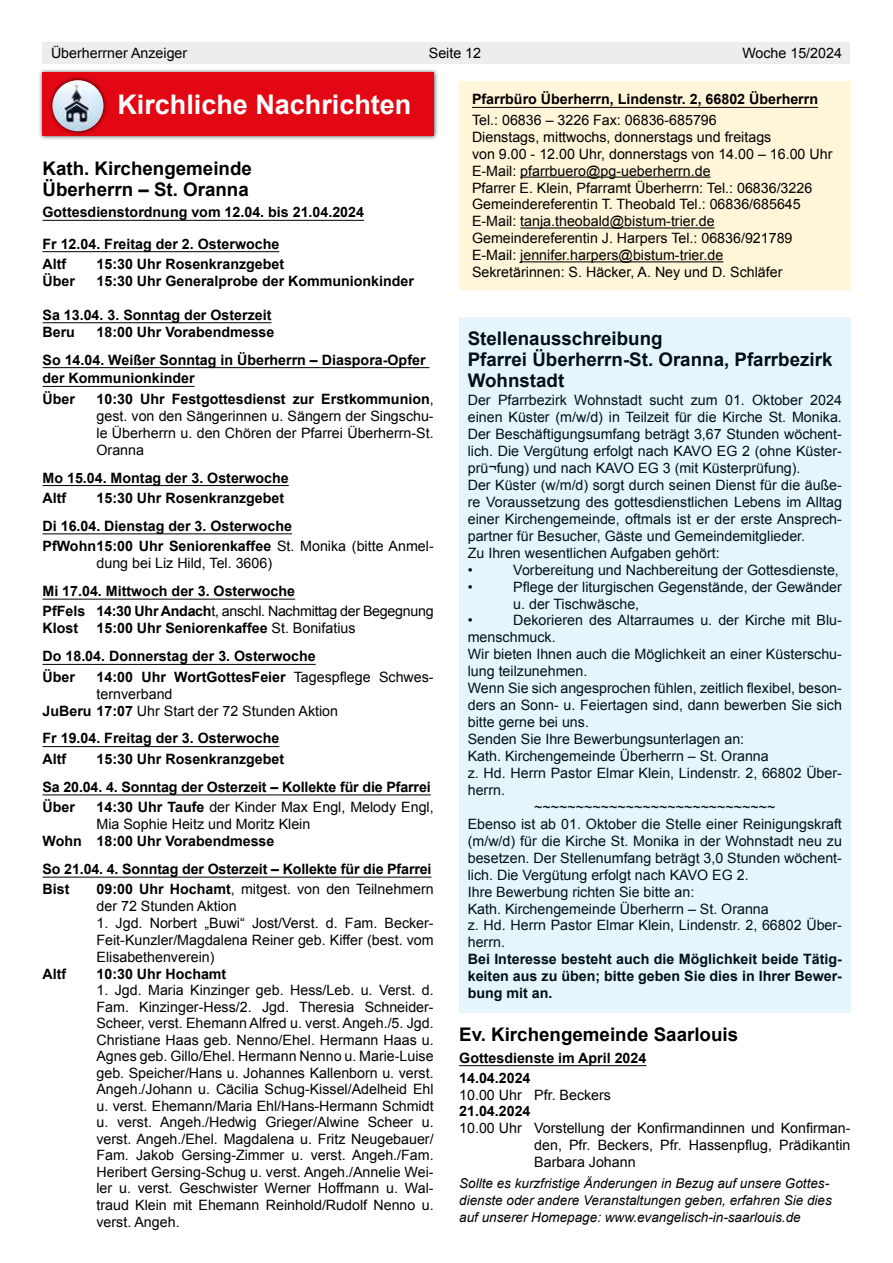
<style>
.page{position:relative;width:893px;height:1263px;background:#fff}
.page>*{position:absolute;margin:0;border:0;box-sizing:border-box;transform-origin:0 0}
.t1{font:700 27px "Arial";color:#fff}
.t2{font:700 18.75px/21.5px "Arial";color:#000}
.t3{font:14.25px/17px "Arial";color:#000}
.t4{font:700 14.25px/20.4px "Arial";color:#000}
.t5{font:italic 13.5px/17px "Arial";color:#000}
.s1{font-weight:700}
.s2{font-weight:400}
</style>
<div class="page">
<div style="left:43px;top:43px;width:807px;height:21px;background:#ededed"></div>
<hr style="left:459px;top:1065px;width:187px;height:1px;background:#000">
<div style="left:459px;top:81px;width:391px;height:209px;background:#fff5d8"></div>
<hr style="left:472px;top:107px;width:346px;height:1px;background:#000">
<hr style="left:520px;top:177px;width:191px;height:1px;background:#000">
<hr style="left:520px;top:227px;width:195px;height:1px;background:#000">
<hr style="left:520px;top:261px;width:203px;height:1px;background:#000">
<hr style="left:43px;top:220px;width:321px;height:1px;background:#000">
<hr style="left:43px;top:251px;width:236px;height:1px;background:#000">
<hr style="left:43px;top:322px;width:228px;height:1px;background:#000">
<hr style="left:43px;top:367px;width:386px;height:1px;background:#000">
<hr style="left:43px;top:386px;width:152px;height:1px;background:#000">
<hr style="left:43px;top:485px;width:246px;height:1px;background:#000">
<hr style="left:43px;top:533px;width:249px;height:1px;background:#000">
<hr style="left:43px;top:599px;width:252px;height:1px;background:#000">
<hr style="left:43px;top:664px;width:273px;height:1px;background:#000">
<hr style="left:43px;top:746px;width:236px;height:1px;background:#000">
<hr style="left:43px;top:794px;width:388px;height:1px;background:#000">
<hr style="left:43px;top:877px;width:389px;height:1px;background:#000">
<div style="left:38px;top:68px;width:401px;height:73px;background:#000;opacity:.7"></div>
<div style="left:43px;top:72px;width:391px;height:64px;background:#e30613"></div>
<div style="left:48px;top:76px;width:60px;height:60px;background:#000;opacity:.7"></div>
<img style="left:52px;top:80px;width:51px;height:51px;border-radius:26px">
<div style="left:459px;top:317px;width:391px;height:696px;background:#e6f5fc"></div>
<p class="t3" style="left:51px;top:45px;width:138px">Überherrner Anzeiger</p>
<p class="t3" style="left:429px;top:45px;width:54px">Seite 12</p>
<p class="t3" style="left:742px;top:45px;width:101px">Woche 15/2024</p>
<p class="t4" style="left:472px;top:90px;width:348px">Pfarrbüro Überherrn, Lindenstr. 2, 66802 Überherrn</p>
<p class="t3" style="left:472px;top:111px;width:362px">Tel.: 06836 – 3226 Fax: 06836-685796<br>Dienstags, mittwochs, donnerstags und freitags<br>von 9.00 - 12.00 Uhr, donnerstags von 14.00 – 16.00 Uhr E-Mail: pfarrbuero@pg-ueberherrn.de<br>Pfarrer E. Klein, Pfarramt Überherrn: Tel.: 06836/3226<br>Gemeindereferentin T. Theobald Tel.: 06836/685645<br>E-Mail: tanja.theobald@bistum-trier.de Gemeindereferentin J. Harpers Tel.: 06836/921789<br>E-Mail: jennifer.harpers@bistum-trier.de<br>Sekretärinnen: S. Häcker, A. Ney und D. Schläfer</p>
<h1 class="t1" style="left:117px;top:87px;width:296px">Kirchliche Nachrichten</h1>
<h2 class="t2" style="left:43px;top:159px;width:211px;line-height:21px">Kath. Kirchengemeinde<br>Überherrn – St. Oranna</h2>
<p class="t4" style="left:43px;top:203px;width:323px">Gottesdienstordnung vom 12.04. bis 21.04.2024</p>
<p class="t4" style="left:43px;top:234px;width:238px">Fr 12.04. Freitag der 2. Osterwoche<br>Altf</p>
<p class="t4" style="left:97px;top:254px;width:189px">15:30 Uhr Rosenkranzgebet</p>
<p class="t4" style="left:43px;top:271px;width:34px">Über</p>
<p class="t4" style="left:97px;top:271px;width:319px">15:30 Uhr Generalprobe der Kommunionkinder</p>
<p class="t4" style="left:43px;top:307px;width:230px;line-height:17px">Sa 13.04. 3. Sonntag der Osterzeit<br>Beru</p>
<p class="t4" style="left:43px;top:318px;width:385px;line-height:27.9px;text-indent:54px">18:00 Uhr Vorabendmesse<br>So 14.04. Weißer Sonntag in Überherrn – Diaspora-Opfer</p>
<p class="t4" style="left:43px;top:369px;width:154px">der Kommunionkinder<br>Über</p>
<h2 class="t2" style="left:468px;top:328px;width:366px">Stellenausschreibung<br>Pfarrei Überherrn-St. Oranna, Pfarrbezirk<br>Wohnstadt</h2>
<p class="t3" style="left:468px;top:392px;width:376px">Der Pfarrbezirk Wohnstadt sucht zum 01. Oktober 2024 einen Küster (m/w/d) in Teilzeit für die Kirche St. Monika.<br>Der Beschäftigungsumfang beträgt 3,67 Stunden wöchent&shy;lich. Die Vergütung erfolgt nach KAVO EG 2 (ohne Küster&shy;prü¬fung) und nach KAVO EG 3 (mit Küsterprüfung).<br>Der Küster (w/m/d) sorgt durch seinen Dienst für die äuße&shy;re Voraussetzung des gottesdienstlichen Lebens im Alltag einer Kirchengemeinde, oftmals ist er der erste Ansprech&shy;partner für Besucher, Gäste und Gemeindemitglieder.<br>Zu Ihren wesentlichen Aufgaben gehört:<br>•</p>
<p class="t3" style="left:97px;top:390px;width:339px;text-align:justify"><span class="s1">10:30 Uhr Festgottesdienst zur Erstkommunion</span>, gest. von den Sängerinnen u. Sängern der Singschu&shy;le Überherrn u. den Chören der Pfarrei Überherrn-St.<br>Oranna</p>
<p class="t4" style="left:43px;top:468px;width:248px">Mo 15.04. Montag der 3. Osterwoche<br>Altf</p>
<p class="t4" style="left:43px;top:484px;width:251px;line-height:27.9px;text-indent:54px">15:30 Uhr Rosenkranzgebet<br>Di 16.04. Dienstag der 3. Osterwoche</p>
<p class="t3" style="left:97px;top:538px;width:339px;text-indent:-54px"><span class="s1">PfWohn15:00 Uhr Seniorenkaffee</span> St. Monika (bitte Anmel&shy;dung bei Liz Hild, Tel. 3606)</p>
<p class="t4" style="left:43px;top:581px;width:393px">Mi 17.04. Mittwoch der 3. Osterwoche<br>PfFels 14:30 Uhr Andach<span class="s2">t, anschl. Nachmittag der Begegnung</span></p>
<p class="t4" style="left:43px;top:619px;width:37px">Klost</p>
<p class="t3" style="left:513px;top:561px;width:327px">Vorbereitung und Nachbereitung der Gottesdienste,</p>
<p class="t3" style="left:468px;top:578px;width:6px">•</p>
<p class="t3" style="left:513px;top:578px;width:330px">Pflege der liturgischen Gegenstände, der Gewänder u. der Tischwäsche,</p>
<p class="t3" style="left:468px;top:612px;width:6px">•</p>
<p class="t3" style="left:513px;top:612px;width:330px">Dekorieren des Altarraumes u. der Kirche mit Blu-</p>
<p class="t3" style="left:468px;top:629px;width:89px">menschmuck.</p>
<p class="t3" style="left:468px;top:646px;width:376px">Wir bieten Ihnen auch die Möglichkeit an einer Küsterschu-</p>
<p class="t3" style="left:468px;top:663px;width:121px">lung teilzunehmen.</p>
<p class="t3" style="left:468px;top:680px;width:376px">Wenn Sie sich angesprochen fühlen, zeitlich flexibel, beson-</p>
<p class="t3" style="left:468px;top:697px;width:376px">ders an Sonn- u. Feiertagen sind, dann bewerben Sie sich</p>
<p class="t3" style="left:468px;top:714px;width:123px">bitte gerne bei uns.</p>
<p class="t3" style="left:468px;top:731px;width:278px">Senden Sie Ihre Bewerbungsunterlagen an:</p>
<p class="t3" style="left:468px;top:748px;width:302px">Kath. Kirchengemeinde Überherrn – St. Oranna</p>
<p class="t3" style="left:468px;top:765px;width:376px">z. Hd. Herrn Pastor Elmar Klein, Lindenstr. 2, 66802 Über-</p>
<p class="t3" style="left:468px;top:781px;width:39px">herrn.</p>
<p class="t3" style="left:534px;top:798px;width:243px">~~~~~~~~~~~~~~~~~~~~~~~~~~~~~</p>
<p class="t3" style="left:468px;top:815px;width:376px">Ebenso ist ab 01. Oktober die Stelle einer Reinigungskraft</p>
<p class="t3" style="left:468px;top:832px;width:376px">(m/w/d) für die Kirche St. Monika in der Wohnstadt neu zu</p>
<p class="t3" style="left:468px;top:849px;width:376px">besetzen. Der Stellenumfang beträgt 3,0 Stunden wöchent-</p>
<p class="t3" style="left:468px;top:866px;width:282px">lich. Die Vergütung erfolgt nach KAVO EG 2.</p>
<p class="t3" style="left:468px;top:883px;width:228px">Ihre Bewerbung richten Sie bitte an:</p>
<p class="t3" style="left:468px;top:900px;width:302px">Kath. Kirchengemeinde Überherrn – St. Oranna</p>
<p class="t3" style="left:468px;top:917px;width:376px">z. Hd. Herrn Pastor Elmar Klein, Lindenstr. 2, 66802 Über-</p>
<p class="t3" style="left:468px;top:934px;width:39px">herrn.</p>
<p class="t4" style="left:468px;top:951px;width:376px;line-height:17px;text-align:justify">Bei Interesse besteht auch die Möglichkeit beide Tätig&shy;keiten aus zu üben; bitte geben Sie dies in Ihrer Bewer&shy;bung mit an.</p>
<h2 class="t2" style="left:459px;top:1025px;width:280px">Ev. Kirchengemeinde Saarlouis</h2>
<p class="t4" style="left:459px;top:1048px;width:189px;line-height:20px">Gottesdienste im April 2024<br>14.04.2024</p>
<p class="t3" style="left:459px;top:1086px;width:153px">10.00 Uhr Pfr. Beckers</p>
<p class="t4" style="left:459px;top:1101px;width:73px">21.04.2024</p>
<p class="t3" style="left:534px;top:1119px;width:318px;text-align:justify;text-indent:-75px">10.00 Uhr Vorstellung der Konfirmandinnen und Konfirman&shy;den, Pfr. Beckers, Pfr. Hassenpflug, Prädikantin Barbara Johann</p>
<p class="t5" style="left:459px;top:1175px;width:374px">Sollte es kurzfristige Änderungen in Bezug auf unsere Gottes&shy;dienste oder andere Veranstaltungen geben, erfahren Sie dies auf unserer Homepage: www.evangelisch-in-saarlouis.de</p>
<p class="t4" style="left:43px;top:615px;width:314px;line-height:27.9px;text-indent:54px">15:00 Uhr Seniorenkaffee <span class="s2">St. Bonifatius<br></span>Do 18.04. Donnerstag der 3. Osterwoche</p>
<p class="t4" style="left:43px;top:667px;width:34px">Über</p>
<p class="t4" style="left:97px;top:667px;width:339px">14:00 Uhr WortGottesFeier <span class="s2">Tagespflege Schwes-</span></p>
<p class="t3" style="left:97px;top:685px;width:78px">ternverband</p>
<p class="t3" style="left:43px;top:702px;width:297px"><span class="s1">JuBeru 17:07</span> Uhr Start der 72 Stunden Aktion</p>
<p class="t4" style="left:43px;top:729px;width:238px">Fr 19.04. Freitag der 3. Osterwoche<br>Altf</p>
<p class="t4" style="left:43px;top:745px;width:390px;line-height:27.9px;text-indent:54px">15:30 Uhr Rosenkranzgebet<br>Sa 20.04. 4. Sonntag der Osterzeit – Kollekte für die Pfarrei</p>
<p class="t4" style="left:43px;top:797px;width:34px">Über</p>
<p class="t3" style="left:97px;top:799px;width:339px"><span class="s1">14:30 Uhr Taufe</span> der Kinder Max Engl, Melody Engl,<br>Mia Sophie Heitz und Moritz Klein</p>
<p class="t4" style="left:43px;top:827px;width:391px;line-height:27.9px">Wohn 18:00 Uhr Vorabendmesse<br>So 21.04. 4. Sonntag der Osterzeit – Kollekte für die Pfarrei</p>
<p class="t4" style="left:43px;top:879px;width:28px">Bist</p>
<p class="t3" style="left:97px;top:881px;width:339px"><span class="s1">09:00 Uhr Hochamt</span>, mitgest. von den Teilnehmern der 72 Stunden Aktion</p>
<p class="t3" style="left:96px;top:915px;width:339px;text-align:justify">1. Jgd. Norbert „Buwi“ Jost/Verst. d. Fam. Becker-Feit-Kunzler/Magdalena Reiner geb. Kiffer (best. vom Elisabethenverein)</p>
<p class="t4" style="left:43px;top:964px;width:25px">Altf</p>
<p class="t4" style="left:96px;top:964px;width:131px">10:30 Uhr Hochamt</p>
<p class="t3" style="left:96px;top:982px;width:339px;line-height:16.5px;text-align:justify">1. Jgd. Maria Kinzinger geb. Hess/Leb. u. Verst. d.<br>Fam. Kinzinger-Hess/2. Jgd. Theresia Schneider-Scheer, verst. Ehemann Alfred u. verst. Angeh./5. Jgd.<br>Christiane Haas geb. Nenno/Ehel. Hermann Haas u.<br>Agnes geb. Gillo/Ehel. Hermann Nenno u. Marie-Luise geb. Speicher/Hans u. Johannes Kallenborn u. verst.<br>Angeh./Johann u. Cäcilia Schug-Kissel/Adelheid Ehl u. verst. Ehemann/Maria Ehl/Hans-Hermann Schmidt u. verst. Angeh./Hedwig Grieger/Alwine Scheer u. verst. Angeh./Ehel. Magdalena u. Fritz Neugebauer/ Fam. Jakob Gersing-Zimmer u. verst. Angeh./Fam.<br>Heribert Gersing-Schug u. verst. Angeh./Annelie Wei&shy;ler u. verst. Geschwister Werner Hoffmann u. Wal&shy;traud Klein mit Ehemann Reinhold/Rudolf Nenno u. verst. Angeh.</p>
</div>
